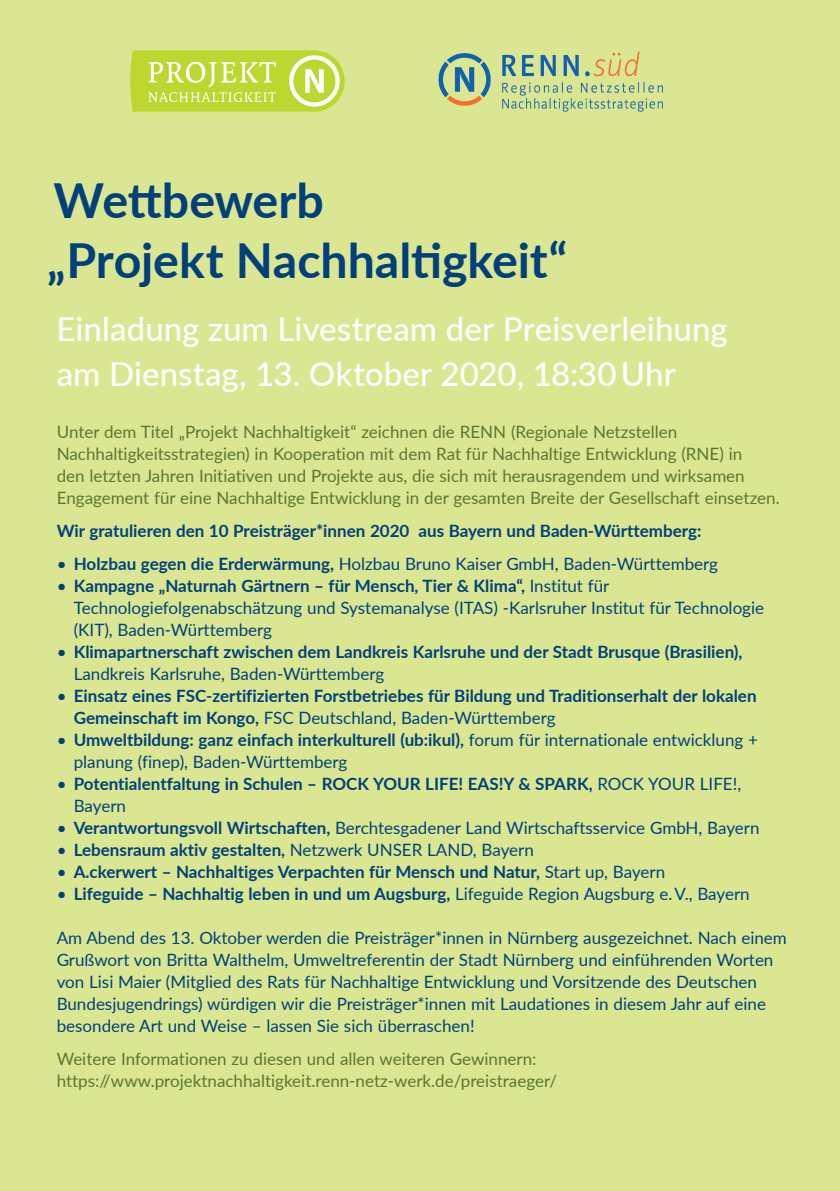
<style>
.page{position:relative;width:840px;height:1191px;background:#fff}
.page>*{position:absolute;margin:0;border:0;box-sizing:border-box;transform-origin:0 0}
.t1{font:700 48.2px/60.4px "Lato";letter-spacing:-.005em;color:#01407b}
.t2{font:500 33px/45px "Lato";color:#fff}
.t3{font:17px/22px "Lato";color:#01407b}
.t4{font:700 17px/22px "Lato";color:#01407b}
.t5{font:17px/22px "Lato";color:#5c7633}
.s1{font-weight:700}
.s2{font-weight:400}
</style>
<div class="page">
<div style="left:0;top:0;width:839px;height:1191px;background:#dae691"></div>
<img style="left:130px;top:50px;width:215px;height:62px">
<img style="left:438px;top:51px;width:225px;height:61px">
<h1 class="t1" style="left:47px;top:168px;width:521px">Wettbewerb<br>„Projekt Nachhaltigkeit“</h1>
<h2 class="t2" style="left:56px;top:305px;width:672px">Einladung zum Livestream der Preisverleihung am Dienstag, 13. Oktober 2020, 18:30 Uhr</h2>
<p class="t5" style="left:57px;top:420px;width:724px">Unter dem Titel „Projekt Nachhaltigkeit“ zeichnen die RENN (Regionale Netzstellen Nachhaltigkeitsstrategien) in Kooperation mit dem Rat für Nachhaltige Entwicklung (RNE) in<br>den letzten Jahren Initiativen und Projekte aus, die sich mit herausragendem und wirksamen Engagement für eine Nachhaltige Entwicklung in der gesamten Breite der Gesellschaft einsetzen.</p>
<p class="t4" style="left:57px;top:519px;width:645px">Wir gratulieren den 10 Preisträger*innen 2020 aus Bayern und Baden-Württemberg:</p>
<p class="t3" style="left:57px;top:552px;width:662px">• <span class="s1">Holzbau gegen die Erderwärmung,</span> Holzbau Bruno Kaiser GmbH, Baden-Württemberg</p>
<p class="t3" style="left:74px;top:574px;width:691px;text-indent:-17px">• <span class="s1">Kampagne „Naturnah Gärtnern – für Mensch, Tier &amp; Klima“,</span> Institut für<br>Technologiefolgenabschätzung und Systemanalyse (ITAS) -Karlsruher Institut für Technologie (KIT), Baden-Württemberg</p>
<p class="t4" style="left:74px;top:640px;width:670px;text-indent:-17px"><span class="s2">•</span> Klimapartnerschaft zwischen dem Landkreis Karlsruhe und der Stadt Brusque (Brasilien),<br><span class="s2">Landkreis Karlsruhe, Baden-Württemberg</span></p>
<p class="t4" style="left:74px;top:684px;width:684px;text-indent:-17px"><span class="s2">•</span> Einsatz eines FSC-zertifizierten Forstbetriebes für Bildung und Traditionserhalt der lokalen<br>Gemeinschaft im Kongo, <span class="s2">FSC Deutschland, Baden-Württemberg</span></p>
<p class="t3" style="left:74px;top:728px;width:685px;text-indent:-17px">• <span class="s1">Umweltbildung: ganz einfach interkulturell (ub:ikul),</span> forum für internationale entwicklung + planung (finep), Baden-Württemberg</p>
<p class="t4" style="left:74px;top:772px;width:668px;text-indent:-17px"><span class="s2">•</span> Potentialentfaltung in Schulen – ROCK YOUR LIFE! EAS!Y &amp; SPARK, <span class="s2">ROCK YOUR LIFE!,<br>Bayern</span></p>
<p class="t3" style="left:57px;top:816px;width:704px">• <span class="s1">Verantwortungsvoll Wirtschaften,</span> Berchtesgadener Land Wirtschaftsservice GmbH, Bayern</p>
<p class="t3" style="left:57px;top:838px;width:478px">• <span class="s1">Lebensraum aktiv gestalten,</span> Netzwerk UNSER LAND, Bayern</p>
<p class="t4" style="left:57px;top:860px;width:609px"><span class="s2">•</span> A.ckerwert – Nachhaltiges Verpachten für Mensch und Natur, <span class="s2">Start up, Bayern</span></p>
<p class="t4" style="left:57px;top:882px;width:694px"><span class="s2">•</span> Lifeguide – Nachhaltig leben in und um Augsburg, <span class="s2">Lifeguide Region Augsburg e. V., Bayern</span></p>
<p class="t3" style="left:57px;top:926px;width:731px">Am Abend des 13. Oktober werden die Preisträger*innen in Nürnberg ausgezeichnet. Nach einem Grußwort von Britta Walthelm, Umweltreferentin der Stadt Nürnberg und einführenden Worten von Lisi Maier (Mitglied des Rats für Nachhaltige Entwicklung und Vorsitzende des Deutschen Bundesjugendrings) würdigen wir die Preisträger*innen mit Laudationes in diesem Jahr auf eine besondere Art und Weise – lassen Sie sich überraschen!</p>
<p class="t5" style="left:57px;top:1047px;width:501px">Weitere Informationen zu diesen und allen weiteren Gewinnern: https://www.projektnachhaltigkeit.renn-netz-werk.de/preistraeger/</p>
</div>
